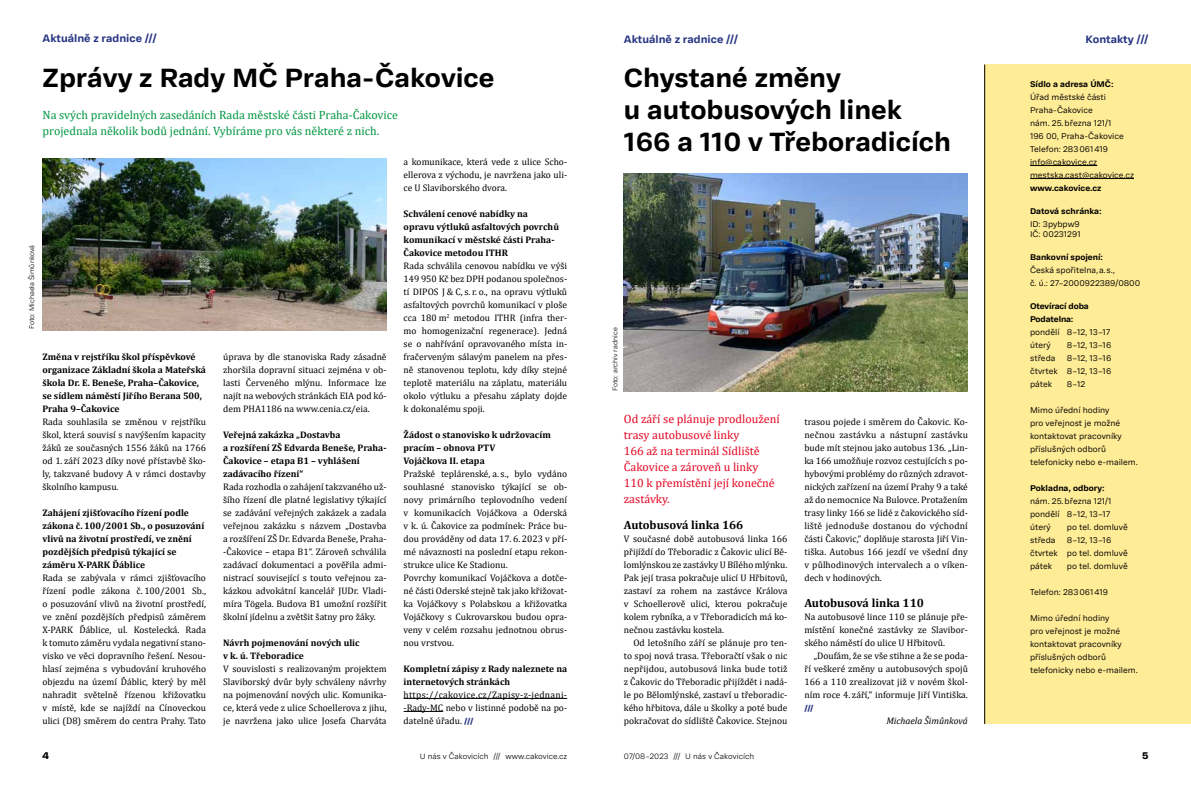
<style>
.page{position:relative;width:1191px;height:794px;background:#fff}
.page>*{position:absolute;margin:0;border:0;box-sizing:border-box;transform-origin:0 0}
.t1{font:700 27px/32px "Adapter PE Text";color:#000}
.t2{font:12px/16px "Cambria";color:#e40521}
.t3{font:12px/16px "Cambria";color:#009641}
.t4{font:700 12px "Cambria";color:#000}
.t5{font:700 11px "Adapter PE Text";color:#283583}
.t6{font:10px "Adapter PE Text Eb";color:#000}
.t7{font:9.5px/13px "Cambria";color:#000;text-align:justify}
.t8{font:700 9.5px/13px "Cambria";color:#000}
.t9{font:italic 9.5px "Cambria";color:#000}
.t10{font:8.5px/13px "Adapter PE Text";color:#000}
.t11{font:700 8.5px/13px "Adapter PE Text";color:#000}
.t12{font:300 8px "Adapter PE Text";color:#000}
.t13{font:8px "Adapter PE Text Eb";color:#283583}
.t14{font:300 7px "Adapter PE Text";color:#000}
.s1{font-family:"Adapter PE Text Eb";font-size:8px;color:#283583}
</style>
<div class="page">
<hr style="left:403px;top:698px;width:164px;height:1px;background:#000">
<hr style="left:403px;top:711px;width:40px;height:1px;background:#000">
<img style="left:624px;top:174px;width:344px;height:217px">
<div style="left:985px;top:65px;width:206px;height:659px;background:#ffec96"></div>
<hr style="left:984px;top:65px;width:1px;height:659px;background:#000">
<hr style="left:1030px;top:165px;width:67px;height:1px;background:#000">
<hr style="left:1030px;top:178px;width:104px;height:1px;background:#000">
<img style="left:43px;top:159px;width:343px;height:171px">
<p class="t14" style="left:27px;top:329px;width:86px;rotate:-90deg">Foto: Michaela Šimůnková</p>
<p class="t5" style="left:43px;top:30px;width:116px">Aktuálně z radnice ///</p>
<p class="t5" style="left:624px;top:30px;width:116px">Aktuálně z radnice ///</p>
<h1 class="t1" style="left:43px;top:60px;width:453px">Zprávy z Rady MČ Praha-Čakovice</h1>
<p class="t5" style="left:1085px;top:30px;width:64px">Kontakty ///</p>
<h1 class="t1" style="left:624px;top:60px;width:328px">Chystané změny<br>u autobusových linek<br>166 a 110 v Třeboradicích</h1>
<p class="t11" style="left:1030px;top:76px;width:85px">Sídlo a adresa ÚMČ:</p>
<p class="t10" style="left:1030px;top:90px;width:105px">Úřad městské části<br>Praha‑Čakovice<br>nám. 25. března 121/1<br>196 00, Praha‑Čakovice<br>Telefon: 283 061 419 info@cakovice.cz mestska.cast@cakovice.cz</p>
<p class="t11" style="left:1030px;top:180px;width:73px">www.cakovice.cz</p>
<p class="t11" style="left:1030px;top:203px;width:73px">Datová schránka:</p>
<p class="t10" style="left:1030px;top:218px;width:52px;line-height:10px">ID: 3pybpw9<br>IČ: 00231291</p>
<p class="t11" style="left:1030px;top:249px;width:75px">Bankovní spojení:</p>
<p class="t10" style="left:1030px;top:263px;width:112px">Česká spořitelna, a. s.,<br>č. ú.: 27–2000922389/0800</p>
<p class="t11" style="left:1030px;top:298px;width:60px">Otevírací doba<br>Podatelna:</p>
<p class="t10" style="left:1030px;top:325px;width:81px">pondělí 8–12, 13–17 úterý</p>
<p class="t3" style="left:43px;top:107px;width:357px">Na svých pravidelných zasedáních Rada městské části Praha-Čakovice projednala několik bodů jednání. Vybíráme pro vás některé z nich.</p>
<p class="t7" style="left:403px;top:155px;width:165px">a komunikace, která vede z ulice Scho&shy;ellerova z východu, je navržena jako uli&shy;ce U Slaviborského dvora.</p>
<p class="t8" style="left:403px;top:207px;width:157px">Schválení cenové nabídky na opravu výtluků asfaltových povrchů komunikací v městské části Praha-<br>Čakovice metodou ITHR</p>
<p class="t7" style="left:403px;top:259px;width:165px">Rada schválila cenovou nabídku ve výši 149 950 Kč bez DPH podanou společnos&shy;tí DIPOS J &amp; C, s. r. o., na opravu výtluků asfaltových povrchů komunikací v ploše cca 180 m<sup>2</sup> metodou ITHR (infra ther&shy;mo homogenizační regenerace). Jedná se o nahřívání opravovaného místa in&shy;fračerveným sálavým panelem na přes&shy;ně stanovenou teplotu, kdy díky stejné teplotě materiálu na záplatu, materiálu okolo výtluku a přesahu záplaty dojde k dokonalému spoji.</p>
<p class="t8" style="left:403px;top:428px;width:149px">Žádost o stanovisko k udržovacím pracím – obnova PTV<br>Vojáčkova II. etapa</p>
<p class="t7" style="left:403px;top:467px;width:165px;text-align:left">Pražské teplárenské, a. s., bylo vydáno souhlasné stanovisko týkající se ob&shy;novy primárního teplovodního vedení v komunikacích Vojáčkova a Oderská v k. ú. Čakovice za podmínek: Práce bu&shy;dou prováděny od data 17. 6. 2023 v pří&shy;mé návaznosti na poslední etapu rekon&shy;strukce ulice Ke Stadionu.<br>Povrchy komunikací Vojáčkova a dotče&shy;né části Oderské stejně tak jako křižovat&shy;ka Vojáčkovy s Polabskou a křižovatka Vojáčkovy s Cukrovarskou budou opra&shy;veny v celém rozsahu jednotnou obrus&shy;nou vrstvou.</p>
<p class="t8" style="left:403px;top:661px;width:165px">Kompletní zápisy z Rady naleznete na internetových stránkách</p>
<p class="t7" style="left:403px;top:688px;width:165px">https://cakovice.cz/Zapisy-z-jednani--Rady-MC nebo v listinné podobě na po&shy;datelně úřadu. <span class="s1">///</span></p>
<p class="t14" style="left:610px;top:391px;width:65px;rotate:-90deg">Foto: archiv radnice</p>
<p class="t10" style="left:1067px;top:338px;width:46px">8–12, 13–16</p>
<p class="t8" style="left:42px;top:350px;width:165px">Změna v rejstříku škol příspěvkové organizace Základní škola a Mateřská škola Dr. E. Beneše, Praha–Čakovice, se sídlem náměstí Jiřího Berana 500, Praha 9–Čakovice</p>
<p class="t7" style="left:42px;top:415px;width:165px">Rada souhlasila se změnou v rejstříku škol, která souvisí s navýšením kapacity žáků ze současných 1556 žáků na 1766 od 1. září 2023 díky nové přístavbě ško&shy;ly, takzvané budovy A v rámci dostavby školního kampusu.</p>
<p class="t8" style="left:42px;top:505px;width:163px">Zahájení zjišťovacího řízení podle zákona č. 100/2001 Sb., o posuzování vlivů na životní prostředí, ve znění pozdějších předpisů týkající se záměru X-PARK Ďáblice</p>
<p class="t7" style="left:42px;top:571px;width:165px">Rada se zabývala v rámci zjišťovacího řízení podle zákona č. 100/2001 Sb., o posuzování vlivů na životní prostředí, ve znění pozdějších předpisů záměrem X-PARK Ďáblice, ul. Kostelecká. Rada k tomuto záměru vydala negativní stano&shy;visko ve věci dopravního řešení. Nesou&shy;hlasí zejména s vybudování kruhového objezdu na území Ďáblic, který by měl nahradit světelně řízenou křižovatku v místě, kde se najíždí na Cínoveckou ulici (D8) směrem do centra Prahy. Tato</p>
<p class="t7" style="left:223px;top:350px;width:165px">úprava by dle stanoviska Rady zásadně zhoršila dopravní situaci zejména v ob&shy;lasti Červeného mlýnu. Informace lze najít na webových stránkách EIA pod kó&shy;dem PHA1186 na www.cenia.cz/eia.</p>
<p class="t8" style="left:223px;top:427px;width:165px">Veřejná zakázka „Dostavba<br>a rozšíření ZŠ Edvarda Beneše, Praha-<br>Čakovice – etapa B1 – vyhlášení zadávacího řízení“</p>
<p class="t7" style="left:223px;top:480px;width:165px">Rada rozhodla o zahájení takzvaného už&shy;šího řízení dle platné legislativy týkající se zadávání veřejných zakázek a zadala veřejnou zakázku s názvem „Dostavba a rozšíření ZŠ Dr. Edvarda Beneše, Praha--Čakovice – etapa B1“. Zároveň schválila zadávací dokumentaci a pověřila admi&shy;nistrací související s touto veřejnou za&shy;kázkou advokátní kancelář JUDr. Vladi&shy;míra Tögela. Budova B1 umožní rozšířit školní jídelnu a zvětšit šatny pro žáky.</p>
<p class="t8" style="left:223px;top:635px;width:138px">Návrh pojmenování nových ulic v k. ú. Třeboradice</p>
<p class="t7" style="left:223px;top:662px;width:165px">V souvislosti s realizovaným projektem Slaviborský dvůr byly schváleny návrhy na pojmenování nových ulic. Komunika&shy;ce, která vede z ulice Schoellerova z jihu, je navržena jako ulice Josefa Charváta</p>
<p class="t10" style="left:1030px;top:351px;width:27px">středa</p>
<p class="t10" style="left:1030px;top:351px;width:83px;text-align:justify;text-indent:37px">8–12, 13–16 čtvrtek 8–12, 13–16 pátek</p>
<p class="t10" style="left:1067px;top:377px;width:20px">8–12</p>
<p class="t10" style="left:1030px;top:403px;width:109px">Mimo úřední hodiny<br>pro veřejnost je možné kontaktovat pracovníky příslušných odborů telefonicky nebo e-mailem.</p>
<p class="t11" style="left:1030px;top:480px;width:76px">Pokladna, odbory:</p>
<p class="t10" style="left:1030px;top:494px;width:83px">nám. 25. března 121/1 pondělí 8–12, 13–17 úterý</p>
<p class="t2" style="left:624px;top:411px;width:157px">Od září se plánuje prodloužení trasy autobusové linky<br>166 až na terminál Sídliště<br>Čakovice a zároveň u linky<br>110 k přemístění její konečné zastávky.</p>
<p class="t4" style="left:624px;top:516px;width:121px">Autobusová linka 166</p>
<p class="t7" style="left:624px;top:532px;width:165px">V současné době autobusová linka 166 přijíždí do Třeboradic z Čakovic ulicí Bě&shy;lomlýnskou ze zastávky U Bílého mlýnku.<br>Pak její trasa pokračuje ulicí U Hřbitovů, zastaví za rohem na zastávce Králova v Schoellerově ulici, kterou pokračuje kolem rybníka, a v Třeboradicích má ko&shy;nečnou zastávku kostela.</p>
<p class="t7" style="left:624px;top:636px;width:165px;text-indent:10px">Od letošního září se plánuje pro ten&shy;to spoj nová trasa. Třeboračtí však o nic nepřijdou, autobusová linka bude totiž z Čakovic do Třeboradic přijíždět i nadá&shy;le po Bělomlýnské, zastaví u třeboradic&shy;kého hřbitova, dále u školky a poté bude pokračovat do sídliště Čakovice. Stejnou</p>
<p class="t7" style="left:804px;top:415px;width:165px">trasou pojede i směrem do Čakovic. Ko&shy;nečnou zastávku a nástupní zastávku bude mít stejnou jako autobus 136. „Lin&shy;ka 166 umožňuje rozvoz cestujících s po&shy;hybovými problémy do různých zdravot&shy;nických zařízení na území Prahy 9 a také až do nemocnice Na Bulovce. Protažením trasy linky 166 se lidé z čakovického síd&shy;liště jednoduše dostanou do východní části Čakovic,“ doplňuje starosta Jiří Vin&shy;tiška. Autobus 166 jezdí ve všední dny v půlhodinových intervalech a o víken&shy;dech v hodinových.</p>
<p class="t4" style="left:804px;top:594px;width:121px">Autobusová linka 110</p>
<p class="t7" style="left:804px;top:610px;width:165px">Na autobusové lince 110 se plánuje pře&shy;místění konečné zastávky ze Slavibor&shy;ského náměstí do ulice U Hřbitovů.</p>
<p class="t7" style="left:804px;top:649px;width:165px;text-indent:10px">„Doufám, že se vše stihne a že se poda&shy;ří veškeré změny u autobusových spojů 166 a 110 zrealizovat již v novém škol&shy;ním roce 4. září,“ informuje Jiří Vintiška.</p>
<p class="t13" style="left:804px;top:701px;width:11px">///</p>
<p class="t9" style="left:886px;top:714px;width:83px">Michaela Šimůnková</p>
<p class="t10" style="left:1067px;top:519px;width:62px">po tel. domluvě</p>
<p class="t10" style="left:1030px;top:532px;width:27px">středa</p>
<p class="t10" style="left:1030px;top:532px;width:99px;text-indent:37px">8–12, 13–16 čtvrtek po tel. domluvě pátek</p>
<p class="t10" style="left:1067px;top:558px;width:62px">po tel. domluvě</p>
<p class="t10" style="left:1030px;top:584px;width:79px">Telefon: 283 061 419</p>
<p class="t10" style="left:1030px;top:610px;width:109px">Mimo úřední hodiny<br>pro veřejnost je možné kontaktovat pracovníky příslušných odborů telefonicky nebo e-mailem.</p>
<p class="t6" style="left:43px;top:747px;width:8px">4</p>
<p class="t12" style="left:420px;top:750px;width:149px">U nás v Čakovicích /// www.cakovice.cz</p>
<p class="t12" style="left:624px;top:750px;width:132px">07/08–2023 /// U nás v Čakovicích</p>
<p class="t6" style="left:1142px;top:747px;width:8px">5</p>
</div>
